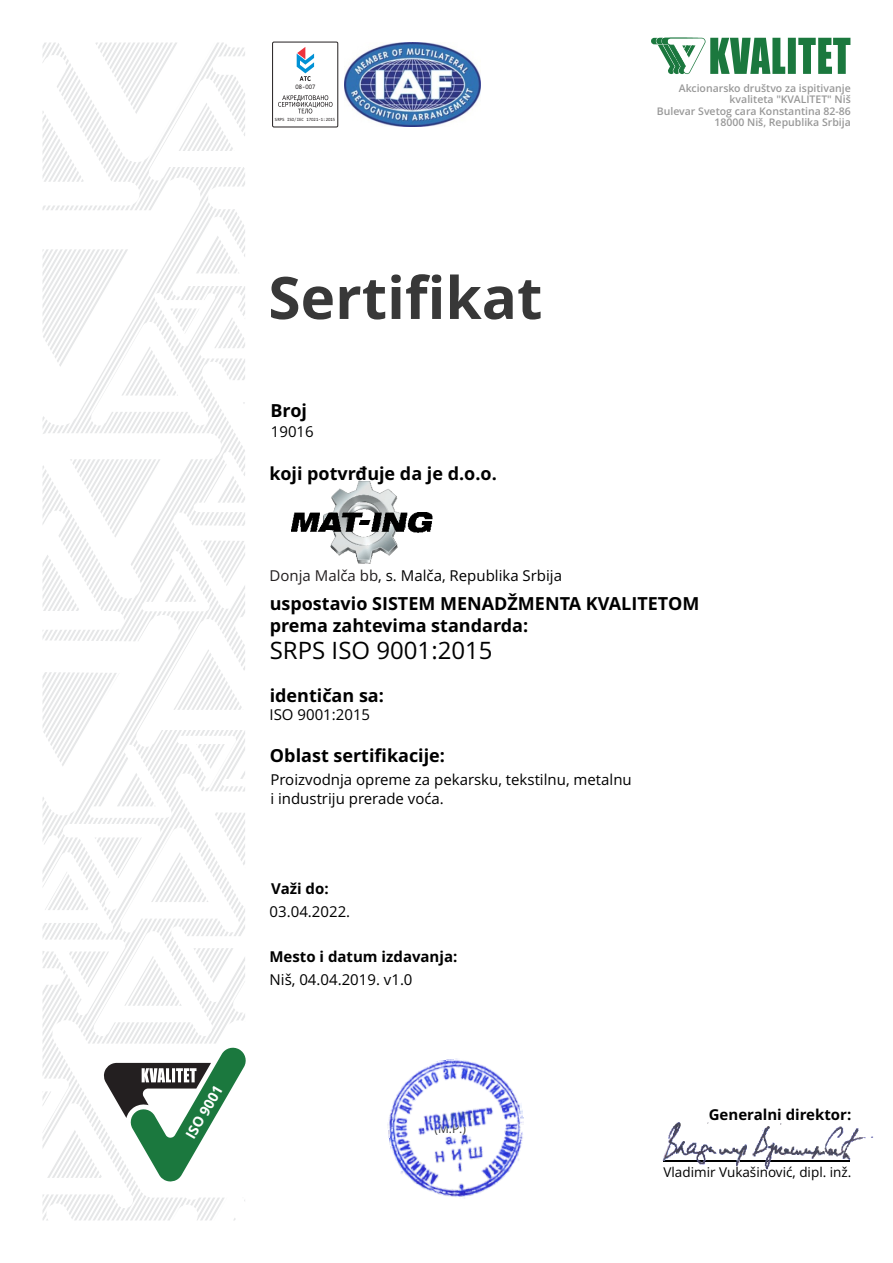
<style>
.page{position:relative;width:893px;height:1263px;background:#fff}
.page>*{position:absolute;margin:0;border:0;box-sizing:border-box;transform-origin:0 0}
.t1{font:700 58.5px "Open Sans";color:#383838}
.t2{font:24px "Open Sans";color:#000}
.t3{font:700 18px/22px "Open Sans";color:#000}
.t4{font:15px/18.5px "Open Sans";color:#000}
.t5{font:700 15px "Open Sans";color:#000}
.t6{font:700 14.1px "Open Sans";color:#fff}
.t7{font:13.5px "Open Sans";color:#000}
.t8{font:12px "Open Sans";color:#383838}
.t9{font:600 10.5px/11.4px "Open Sans";color:#989898;text-align:right}
.t10{font:6.9px "Consolas";color:#231f20;scale:.87 1}
.t11{font:4.8px "Consolas";color:#231f20;scale:.91 1}
.s1{color:#231f20}
</style>
<div class="page">
<svg style="left:43px;top:43px;width:202px;height:1177px"></svg>
<img style="left:328px;top:481px;width:78px;height:83px">
<img style="left:292px;top:513px;width:141px;height:19px">
<svg style="left:359px;top:520px;width:11px;height:5px"></svg>
<svg style="left:651px;top:38px;width:199px;height:36px"></svg>
<img style="left:345px;top:42px;width:135px;height:85px">
<div style="left:272px;top:42px;width:66px;height:85px;border:1px solid #231f20"></div>
<svg style="left:297px;top:47px;width:17px;height:34px"></svg>
<svg style="left:278px;top:95px;width:55px;height:18px"></svg>
<svg style="left:104px;top:1046px;width:142px;height:136px"></svg>
<img style="left:387px;top:1058px;width:137px;height:141px">
<img style="left:662px;top:1122px;width:212px;height:48px">
<p class="t10" style="left:296px;top:84px;width:24px">O8-OO7</p>
<p class="t11" style="left:275px;top:117px;width:68px">SRPS ISO/IEC 17O21-1:2O15</p>
<p class="t9" style="left:657px;top:83px;width:196px">Akcionarsko društvo za ispitivanje kvaliteta "KVALITET" Niš<br>Bulevar Svetog cara Konstantina 82-86<br>18000 Niš, Republika Srbija</p>
<p class="t6" style="left:184px;top:1135px;width:61px;rotate:-60deg">ISO 9001</p>
<h1 class="t1" style="left:268px;top:274px;width:276px">Sertifikat</h1>
<p class="t3" style="left:270px;top:401px;width:38px">Broj</p>
<p class="t4" style="left:271px;top:424px;width:44px">19016</p>
<p class="t3" style="left:270px;top:464px;width:229px">koji potvrđuje da je d.o.o.</p>
<p class="t4" style="left:270px;top:568px;width:294px"><span class="s1">Donja Malča bb</span>, s. Malča, Republika Srbija</p>
<p class="t3" style="left:270px;top:594px;width:431px">uspostavio SISTEM MENADŽMENTA KVALITETOM prema zahtevima standarda:</p>
<h2 class="t2" style="left:270px;top:640px;width:224px">SRPS ISO 9001:2015</h2>
<p class="t3" style="left:270px;top:686px;width:116px">identičan sa:</p>
<p class="t4" style="left:270px;top:707px;width:102px">ISO 9001:2015</p>
<p class="t3" style="left:270px;top:746px;width:177px">Oblast sertifikacije:</p>
<p class="t4" style="left:270px;top:772px;width:363px">Proizvodnja opreme za pekarsku, tekstilnu, metalnu i industriju prerade voća.</p>
<p class="t5" style="left:271px;top:883px;width:59px">Važi do:</p>
<p class="t4" style="left:270px;top:904px;width:82px">03.04.2022.</p>
<p class="t5" style="left:269px;top:950px;width:189px">Mesto i datum izdavanja:</p>
<p class="t4" style="left:270px;top:971px;width:144px">Niš, 04.04.2019. v1.0</p>
<p class="t8" style="left:434px;top:1123px;width:33px">(M.P.)</p>
<p class="t5" style="left:709px;top:1108px;width:144px">Generalni direktor:</p>
<p class="t7" style="left:663px;top:1167px;width:189px">Vladimir Vukašinović, dipl. inž.</p>
</div>
